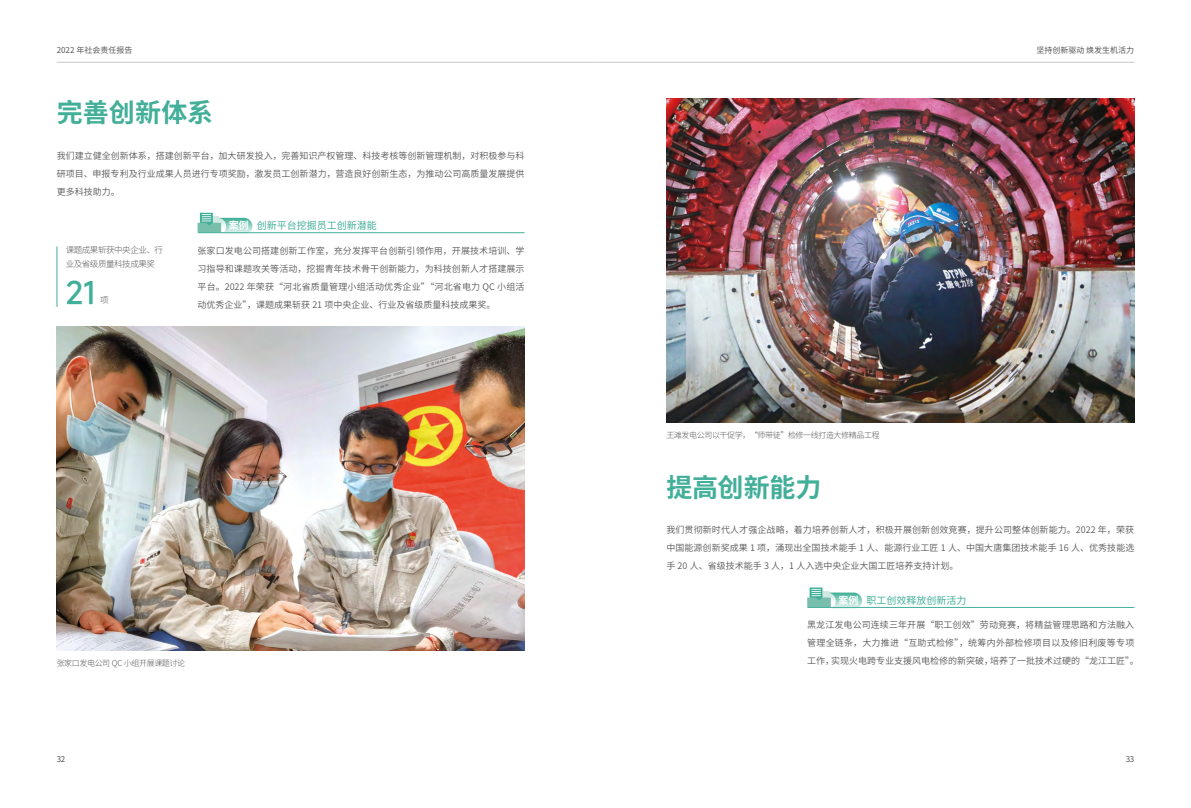
<style>
.page{position:relative;width:1191px;height:808px;background:#fff}
.page>*{position:absolute;margin:0;border:0;box-sizing:border-box;transform-origin:0 0}
.t1{font:500 30px "Mi Sans";color:#42af99}
.t2{font:700 26px "Source Han Sans CN";color:#42af99}
.t3{font:10px "Source Han Sans CN";color:#42af99}
.t4{font:9px/18px "Source Han Sans CN";color:#595757;text-align:justify}
.t5{font:300 8.5px/14px "Source Han Sans CN";letter-spacing:-.05em;color:#595757}
.t6{font:300 8px "Source Han Sans CN";letter-spacing:-.05em;color:#595757}
.t7{font:8px "Source Han Sans CN";color:#595757}
.s1{font-weight:700;color:#fff}
</style>
<div class="page">
<svg style="left:197px;top:213px;width:55px;height:21px"></svg>
<hr style="left:198px;top:232px;width:326px;height:1px;background:#42af99">
<hr style="left:57px;top:246px;width:1px;height:61px;background:#42af99">
<img style="left:57px;top:326px;width:467px;height:324px">
<img style="left:666px;top:99px;width:468px;height:323px">
<svg style="left:807px;top:587px;width:55px;height:22px"></svg>
<hr style="left:807px;top:607px;width:327px;height:1px;background:#42af99">
<hr style="left:57px;top:62px;width:538px;height:1px;background:#c5c6c6">
<hr style="left:595px;top:62px;width:539px;height:1px;background:#c5c6c6">
<p class="t7" style="left:57px;top:45px;width:77px">2022 年社会责任报告</p>
<p class="t7" style="left:1036px;top:45px;width:99px">坚持创新驱动焕发生机活力</p>
<h2 class="t2" style="left:57px;top:99px;width:158px">完善创新体系</h2>
<p class="t4" style="left:57px;top:147px;width:469px">我们建立健全创新体系，搭建创新平台，加大研发投入，完善知识产权管理、科技考核等创新管理机制，对积极参与科研项目、申报专利及行业成果人员进行专项奖励，激发员工创新潜力，营造良好创新生态，为推动公司高质量发展提供更多科技助力。</p>
<p class="t5" style="left:66px;top:243px;width:99px">课题成果斩获中央企业、行业及省级质量科技成果奖</p>
<h1 class="t1" style="left:66px;top:272px;width:32px">21</h1>
<p class="t5" style="left:100px;top:293px;width:10px">项</p>
<p class="t3" style="left:229px;top:220px;width:149px"><span class="s1">案例</span> 创新平台挖掘员工创新潜能</p>
<p class="t4" style="left:197px;top:242px;width:328px">张家口发电公司搭建创新工作室，充分发挥平台创新引领作用，开展技术培训、学习指导和课题攻关等活动，挖掘青年技术骨干创新能力，为科技创新人才搭建展示平台。2022 年荣获“河北省质量管理小组活动优秀企业”“河北省电力 QC 小组活动优秀企业”，课题成果斩获 21 项中央企业、行业及省级质量科技成果奖。</p>
<p class="t6" style="left:57px;top:658px;width:130px">张家口发电公司 QC 小组开展课题讨论</p>
<p class="t6" style="left:666px;top:430px;width:215px">王滩发电公司以干促学，“师带徒”检修一线打造大修精品工程</p>
<h2 class="t2" style="left:666px;top:474px;width:157px">提高创新能力</h2>
<p class="t4" style="left:666px;top:521px;width:469px">我们贯彻新时代人才强企战略，着力培养创新人才，积极开展创新创效竞赛，提升公司整体创新能力。2022 年，荣获中国能源创新奖成果 1 项，涌现出全国技术能手 1 人、能源行业工匠 1 人、中国大唐集团技术能手 16 人、优秀技能选手 20 人、省级技术能手 3 人，1 人入选中央企业大国工匠培养支持计划。</p>
<p class="t3" style="left:838px;top:594px;width:129px"><span class="s1">案例</span> 职工创效释放创新活力</p>
<p class="t4" style="left:807px;top:616px;width:333px;text-align:left">黑龙江发电公司连续三年开展“职工创效”劳动竞赛，将精益管理思路和方法融入管理全链条，大力推进“互助式检修”，统筹内外部检修项目以及修旧利废等专项工作，实现火电跨专业支援风电检修的新突破，培养了一批技术过硬的“龙江工匠”。</p>
<p class="t7" style="left:57px;top:754px;width:10px">32</p>
<p class="t7" style="left:1125px;top:754px;width:10px">33</p>
</div>
